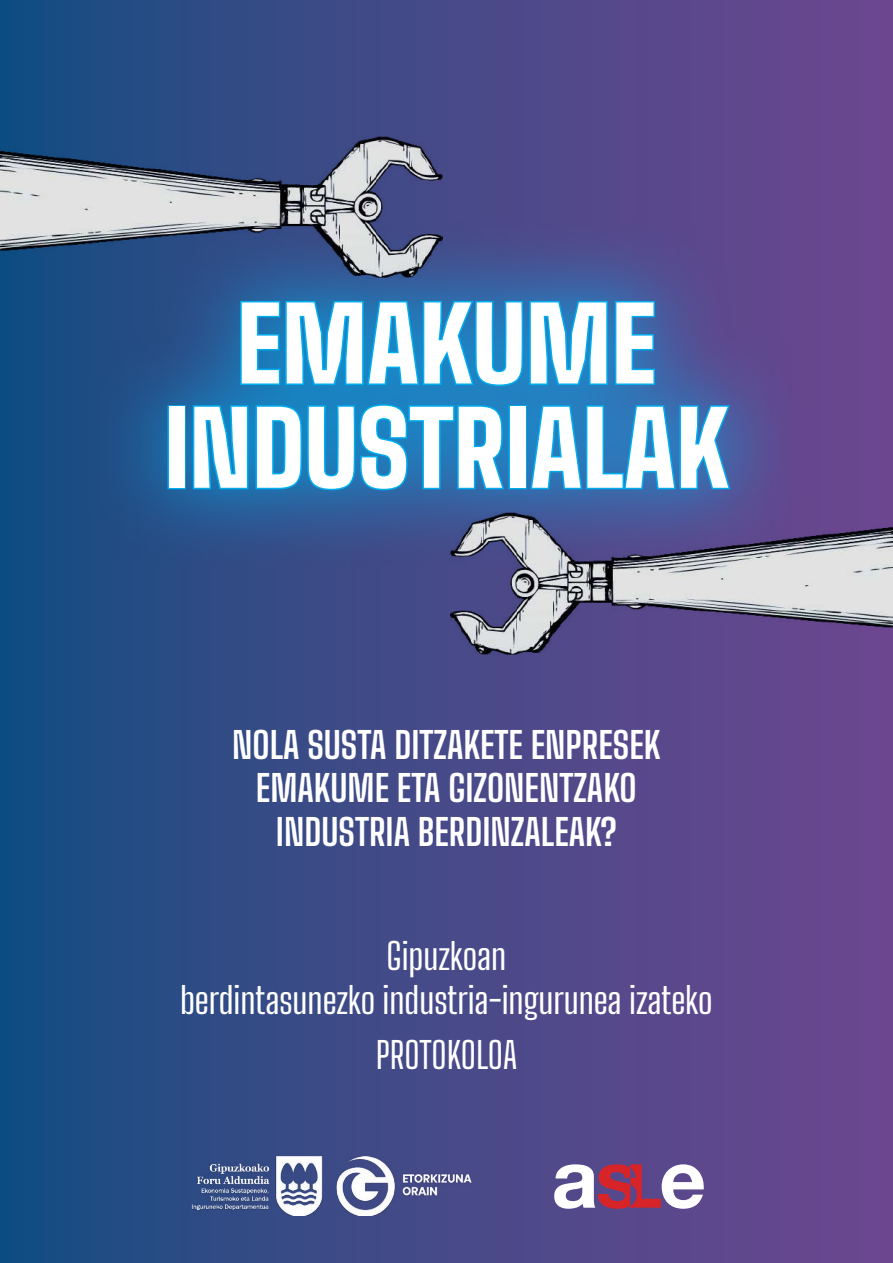
<style>
.page{position:relative;width:893px;height:1263px;background:#fff}
.page>*{position:absolute;margin:0;border:0;box-sizing:border-box;transform-origin:0 0}
.t1{font:900 101.25px/104.2px "Big Shoulders Text";color:#fff;text-align:center}
.t2{font:700 36.3px/43.5px "Big Shoulders Text";color:#fff;text-align:center}
.t3{font:36.3px/43.5px "Big Shoulders Text";color:#fff;text-align:center}
</style>
<div class="page">
<div style="left:0;top:0;width:893px;height:1263px;background:linear-gradient(to right,#184d82,#71478f)"></div>
<svg style="left:554px;top:1164px;width:150px;height:45px"></svg>
<svg style="left:89px;top:223px;width:714px;height:345px;background:#3d4e8c"></svg>
<div style="left:167px;top:405px;width:19px;height:84px;border:3px solid #00aeef"></div>
<svg style="left:191px;top:243px;width:541px;height:373px;background:#2970b0"></svg>
<img style="left:0;top:136px;width:442px;height:142px">
<img style="left:450px;top:512px;width:443px;height:142px">
<img style="left:189px;top:1157px;width:318px;height:58px">
<h1 class="t1" style="left:164px;top:281px;width:567px">EMAKUME<br>INDUSTRIALAK</h1>
<p class="t2" style="left:232px;top:719px;width:430px">NOLA SUSTA DITZAKETE ENPRESEK<br>EMAKUME ETA GIZONENTZAKO<br>INDUSTRIA BERDINZALEAK?</p>
<p class="t3" style="left:180px;top:931px;width:534px">Gipuzkoan<br>berdintasunezko industria-ingurunea izateko</p>
<p class="t3" style="left:376px;top:1030px;width:143px">PROTOKOLOA</p>
</div>
